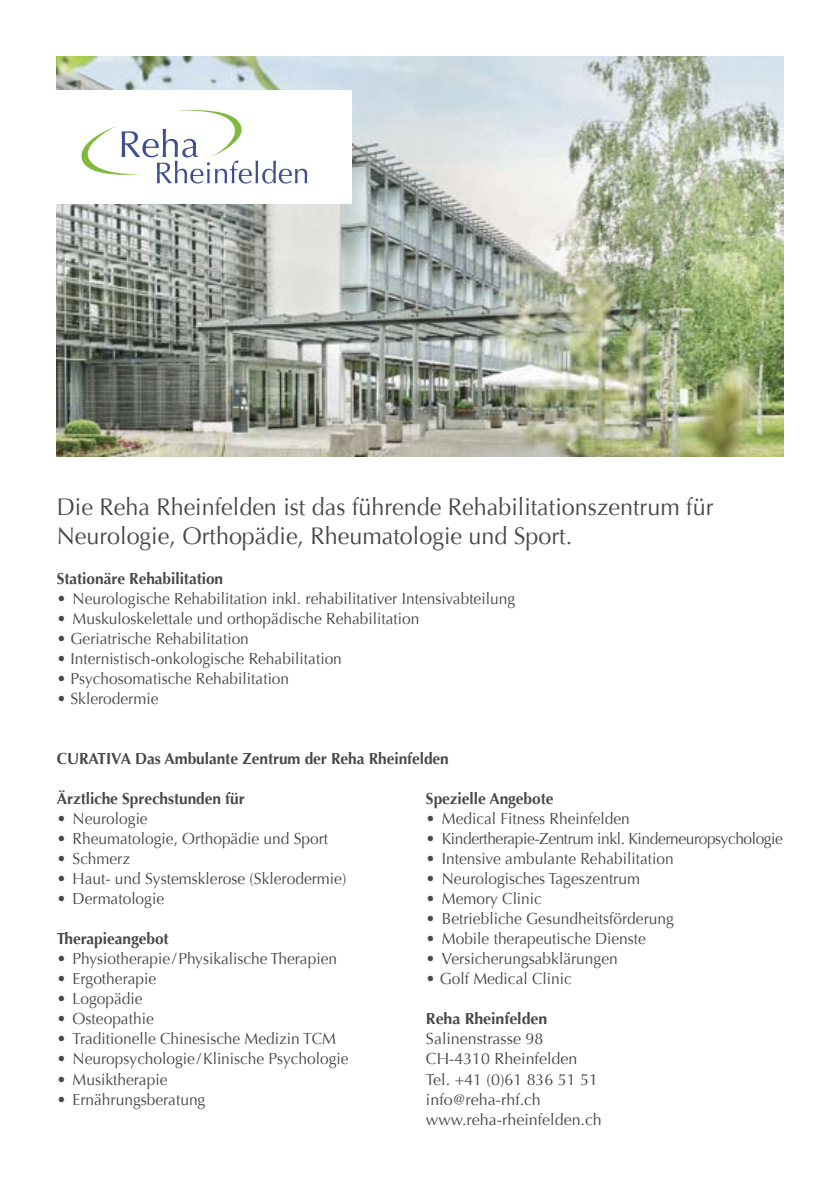
<style>
.page{position:relative;width:840px;height:1191px;background:#fff}
.page>*{position:absolute;margin:0;border:0;box-sizing:border-box;transform-origin:0 0}
.t1{font:24px/28.8px "Optima";color:#484848}
.t2{font:16px/20px "Optima";color:#484848}
.t3{font:700 16px "Optima";letter-spacing:-.005em;color:#484848}
.t4{font:16px "Optima";letter-spacing:-.025em;color:#484848}
</style>
<div class="page">
<img style="left:57px;top:57px;width:725px;height:400px">
<div style="left:0;top:91px;width:351px;height:113px;background:#fff"></div>
<svg style="left:81px;top:110px;width:226px;height:73px"></svg>
<h1 class="t1" style="left:57px;top:492px;width:657px">Die Reha Rheinfelden ist das führende Rehabilitationszentrum für<br>Neurologie, Orthopädie, Rheumatologie und Sport.</h1>
<p class="t3" style="left:57px;top:569px;width:168px">Stationäre Rehabilitation</p>
<p class="t2" style="left:57px;top:589px;width:459px">• Neurologische Rehabilitation inkl. rehabilitativer Intensivabteilung</p>
<p class="t2" style="left:57px;top:609px;width:364px">• Muskuloskelettale und orthopädische Rehabilitation</p>
<p class="t2" style="left:57px;top:629px;width:193px">• Geriatrische Rehabilitation</p>
<p class="t2" style="left:57px;top:649px;width:286px">• Internistisch-onkologische Rehabilitation</p>
<p class="t2" style="left:57px;top:669px;width:234px">• Psychosomatische Rehabilitation</p>
<p class="t2" style="left:57px;top:689px;width:103px">• Sklerodermie</p>
<p class="t3" style="left:57px;top:749px;width:393px">CURATIVA Das Ambulante Zentrum der Reha Rheinfelden</p>
<p class="t3" style="left:57px;top:789px;width:189px">Ärztliche Sprechstunden für</p>
<p class="t2" style="left:57px;top:809px;width:92px">• Neurologie</p>
<p class="t2" style="left:57px;top:829px;width:273px">• Rheumatologie, Orthopädie und Sport</p>
<p class="t2" style="left:57px;top:849px;width:75px">• Schmerz</p>
<p class="t2" style="left:57px;top:869px;width:291px">• Haut- und Systemsklerose (Sklerodermie)</p>
<p class="t2" style="left:57px;top:889px;width:109px">• Dermatologie</p>
<p class="t3" style="left:57px;top:929px;width:113px">Therapieangebot</p>
<p class="t2" style="left:57px;top:949px;width:282px">• Physiotherapie /Physikalische Therapien</p>
<p class="t2" style="left:57px;top:969px;width:101px">• Ergotherapie</p>
<p class="t2" style="left:57px;top:989px;width:87px">• Logopädie</p>
<p class="t2" style="left:57px;top:1009px;width:98px">• Osteopathie</p>
<p class="t2" style="left:57px;top:1029px;width:280px">• Traditionelle Chinesische Medizin TCM</p>
<p class="t2" style="left:57px;top:1049px;width:293px">• Neuropsychologie /Klinische Psychologie</p>
<p class="t2" style="left:57px;top:1069px;width:112px">• Musiktherapie</p>
<p class="t2" style="left:57px;top:1089px;width:150px">• Ernährungsberatung</p>
<p class="t3" style="left:426px;top:789px;width:129px">Spezielle Angebote</p>
<p class="t2" style="left:426px;top:809px;width:205px">• Medical Fitness Rheinfelden</p>
<p class="t4" style="left:426px;top:829px;width:358px">• Kindertherapie-Zentrum inkl. Kinderneuropsychologie</p>
<p class="t2" style="left:426px;top:849px;width:249px">• Intensive ambulante Rehabilitation</p>
<p class="t2" style="left:426px;top:869px;width:215px">• Neurologisches Tageszentrum</p>
<p class="t2" style="left:426px;top:889px;width:117px">• Memory Clinic</p>
<p class="t2" style="left:426px;top:909px;width:249px">• Betriebliche Gesundheitsförderung</p>
<p class="t2" style="left:426px;top:929px;width:221px">• Mobile therapeutische Dienste</p>
<p class="t2" style="left:426px;top:949px;width:193px">• Versicherungsabklärungen</p>
<p class="t2" style="left:426px;top:969px;width:147px">• Golf Medical Clinic</p>
<p class="t3" style="left:426px;top:1009px;width:123px">Reha Rheinfelden</p>
<p class="t2" style="left:426px;top:1029px;width:177px">Salinenstrasse 98<br>CH-4310 Rheinfelden<br>Tel. +41 (0)61 836 51 51 info@reha-rhf.ch www.reha-rheinfelden.ch</p>
</div>
